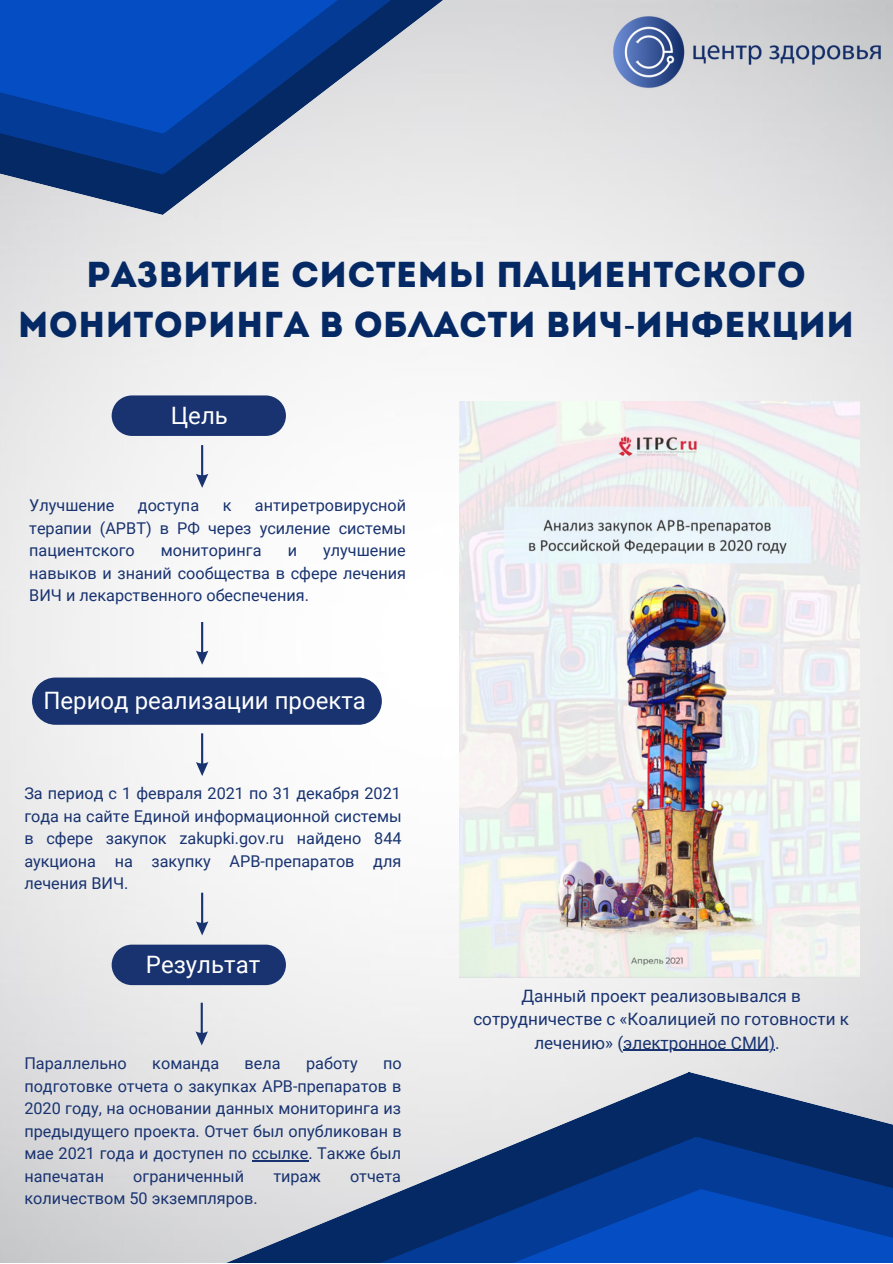
<style>
.page{position:relative;width:893px;height:1264px;background:#fff}
.page>*{position:absolute;margin:0;border:0;box-sizing:border-box;transform-origin:0 0}
.t1{font:36px/49.5px "Intro";color:#052964;text-align:center}
.t2{font:24px "Roboto";color:#fff}
.t3{font:17.1px/23.5px "Roboto";color:#183370;text-align:center}
.t4{font:16.2px/22.5px "Roboto";color:#183370;text-align:justify}
.s1{font-family:"Noto Sans"}
</style>
<div class="page">
<img style="left:0;top:0;width:892px;height:1262px">
<div style="left:249px;top:174px;width:200px;height:41px;background:#e9e9e9"></div>
<svg style="left:0;top:175px;width:249px;height:40px;background:#8493ac"></svg>
<div style="left:249px;top:133px;width:201px;height:41px;background:#e6e6e6"></div>
<svg style="left:0;top:133px;width:249px;height:42px;background:#0d387f"></svg>
<svg style="left:0;top:0;width:450px;height:133px;background:#3164b5"></svg>
<svg style="left:4px;top:1071px;width:888px;height:191px;background:#d6d8dc"></svg>
<img style="left:596px;top:0;width:296px;height:105px">
<svg style="left:22px;top:1089px;width:870px;height:173px;background:#a9b2c1"></svg>
<svg style="left:71px;top:1136px;width:483px;height:126px;background:#bec3cc"></svg>
<svg style="left:554px;top:1136px;width:338px;height:126px;background:#04327e"></svg>
<svg style="left:138px;top:1188px;width:739px;height:74px;background:#3762a8"></svg>
<svg style="left:196px;top:445px;width:12px;height:43px"></svg>
<div style="left:32px;top:677px;width:350px;height:47px;background:#183370"></div>
<svg style="left:112px;top:395px;width:174px;height:41px;background:#253e77"></svg>
<svg style="left:196px;top:622px;width:12px;height:42px"></svg>
<svg style="left:196px;top:733px;width:12px;height:43px"></svg>
<svg style="left:196px;top:892px;width:12px;height:43px"></svg>
<svg style="left:112px;top:944px;width:174px;height:41px;background:#253e77"></svg>
<svg style="left:195px;top:1002px;width:13px;height:43px"></svg>
<img style="left:459px;top:401px;width:400px;height:576px">
<hr style="left:252px;top:1160px;width:56px;height:1px;background:#183370">
<hr style="left:623px;top:1049px;width:152px;height:2px;background:#183370">
<h1 class="t1" style="left:18px;top:253px;width:837px">Развитие системы пациентского мониторинга в области ВИЧ<span class="s1">-</span>инфекции</h1>
<h2 class="t2" style="left:171px;top:402px;width:59px">Цель</h2>
<p class="t4" style="left:29px;top:494px;width:378px;text-indent:226px">антиретровирусной терапии (АРВТ) в РФ через усиление системы пациентского</p>
<p class="t4" style="left:29px;top:494px;width:87px">Улучшение</p>
<p class="t4" style="left:138px;top:494px;width:63px">доступа</p>
<p class="t4" style="left:223px;top:494px;width:10px">к</p>
<p class="t4" style="left:29px;top:539px;width:378px;text-indent:294px">улучшение навыков и знаний сообщества в сфере лечения ВИЧ и лекарственного обеспечения.</p>
<p class="t4" style="left:161px;top:539px;width:102px">мониторинга</p>
<p class="t4" style="left:288px;top:539px;width:11px">и</p>
<h2 class="t2" style="left:43px;top:687px;width:324px">Период реализации проекта</h2>
<p class="t4" style="left:24px;top:782px;width:379px">За период с 1 февраля 2021 по 31 декабря 2021 года на сайте Единой информационной системы в сфере закупок zakupki.gov.ru найдено 844 аукциона на закупку АРВ-препаратов для лечения ВИЧ.</p>
<h2 class="t2" style="left:146px;top:951px;width:116px">Результат</h2>
<p class="t4" style="left:24px;top:1052px;width:104px">Параллельно</p>
<p class="t4" style="left:152px;top:1052px;width:68px">команда</p>
<p class="t4" style="left:244px;top:1052px;width:38px">вела</p>
<p class="t4" style="left:306px;top:1052px;width:53px">работу</p>
<p class="t4" style="left:24px;top:1052px;width:379px;text-indent:359px">по подготовке отчета о закупках АРВ-препаратов в 2020 году, на основании данных мониторинга из предыдущего проекта. Отчет был опубликован в мае 2021 года и доступен по ссылке. Также был напечатан</p>
<p class="t4" style="left:133px;top:1164px;width:112px">ограниченный</p>
<p class="t4" style="left:273px;top:1164px;width:49px">тираж</p>
<p class="t4" style="left:350px;top:1164px;width:53px">отчета</p>
<p class="t4" style="left:24px;top:1187px;width:235px">количеством 50 экземпляров.</p>
<p class="t3" style="left:473px;top:983px;width:377px">Данный проект реализовывался в сотрудничестве с «Коалицией по готовности к лечению» (электронное СМИ).</p>
</div>
